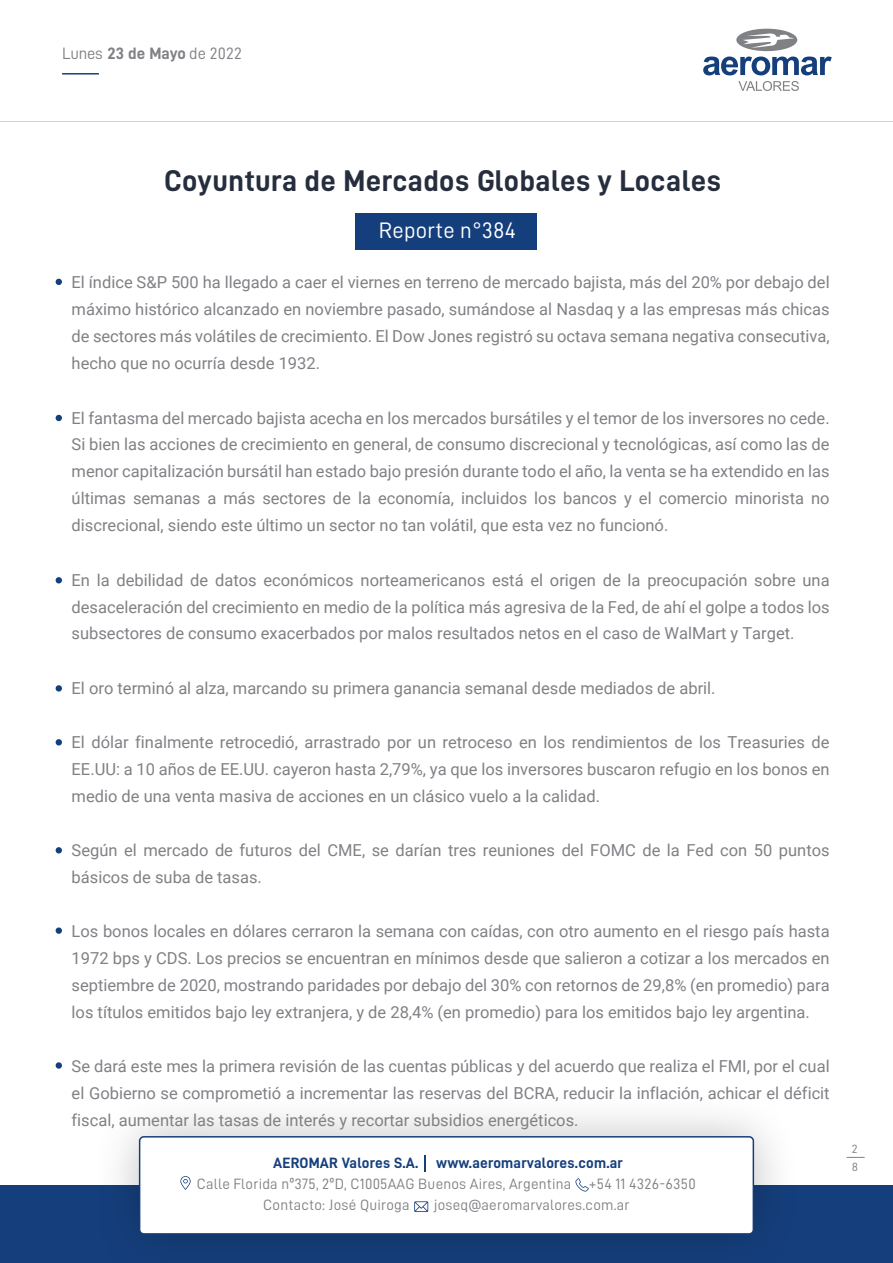
<style>
.page{position:relative;width:893px;height:1263px;background:#fff}
.page>*{position:absolute;margin:0;border:0;box-sizing:border-box;transform-origin:0 0}
.t1{font:30px "D DIN Bold";letter-spacing:.015em;color:#262e3d}
.t2{font:22.5px "D DIN";letter-spacing:.015em;color:#fff}
.t3{font:16.5px/27px "Roboto";color:#808185;text-align:justify}
.t4{font:16.5px "D DIN";letter-spacing:-.005em;color:#808185}
.t5{font:15px/21px "D DIN";letter-spacing:.015em;color:#808185}
.t6{font:15px "D DIN Bold";letter-spacing:.015em;color:#153f7c}
.t7{font:12px/18px "D DIN";color:#808185}
.s1{font-family:"D DIN Bold"}
</style>
<div class="page">
<hr style="left:0;top:121px;width:893px;height:1px;background:#808185">
<svg style="left:703px;top:57px;width:129px;height:18px"></svg>
<svg style="left:738px;top:81px;width:61px;height:10px"></svg>
<div style="left:736px;top:29px;width:61px;height:22px;background:#808185;border-radius:50%"></div>
<svg style="left:743px;top:33px;width:51px;height:15px"></svg>
<hr style="left:62px;top:73px;width:37px;height:2px;background:#153f7c">
<div style="left:356px;top:213px;width:181px;height:36px;background:#153f7c"></div>
<div style="left:0;top:1185px;width:893px;height:78px;background:#153f7c"></div>
<div style="left:140px;top:1137px;width:613px;height:97px;background:#fff;border-radius:4px"></div>
<div style="left:139px;top:1136px;width:615px;height:98px;border:2px solid #153f7c;border-radius:4px"></div>
<svg style="left:425px;top:1155px;width:1px;height:17px"></svg>
<svg style="left:414px;top:1201px;width:14px;height:11px"></svg>
<svg style="left:575px;top:1178px;width:14px;height:13px"></svg>
<svg style="left:180px;top:1176px;width:11px;height:14px"></svg>
<svg style="left:56px;top:279px;width:6px;height:6px"></svg>
<svg style="left:56px;top:577px;width:6px;height:6px"></svg>
<div style="left:56px;top:1062px;width:6px;height:7px;background:#153f7c;border-radius:50%"></div>
<div style="left:56px;top:927px;width:6px;height:7px;background:#153f7c;border-radius:50%"></div>
<svg style="left:56px;top:847px;width:6px;height:6px"></svg>
<div style="left:56px;top:685px;width:6px;height:7px;background:#153f7c;border-radius:50%"></div>
<svg style="left:56px;top:739px;width:6px;height:6px"></svg>
<svg style="left:846px;top:1157px;width:19px;height:1px"></svg>
<svg style="left:56px;top:415px;width:6px;height:6px"></svg>
<p class="t4" style="left:62px;top:45px;width:181px">Lunes <span class="s1">23 de Mayo</span> de 2022</p>
<h1 class="t1" style="left:164px;top:164px;width:558px">Coyuntura de Mercados Globales y Locales</h1>
<h2 class="t2" style="left:379px;top:218px;width:139px">Reporte n°384</h2>
<p class="t3" style="left:72px;top:268px;width:760px">El índice S&amp;P 500 ha llegado a caer el viernes en terreno de mercado bajista, más del 20% por debajo del máximo histórico alcanzado en noviembre pasado, sumándose al Nasdaq y a las empresas más chicas de sectores más volátiles de crecimiento. El Dow Jones registró su octava semana negativa consecutiva, hecho que no ocurría desde 1932.</p>
<p class="t3" style="left:72px;top:403px;width:760px">El fantasma del mercado bajista acecha en los mercados bursátiles y el temor de los inversores no cede.<br>Si bien las acciones de crecimiento en general, de consumo discrecional y tecnológicas, así como las de menor capitalización bursátil han estado bajo presión durante todo el año, la venta se ha extendido en las últimas semanas a más sectores de la economía, incluidos los bancos y el comercio minorista no discrecional, siendo este último un sector no tan volátil, que esta vez no funcionó.</p>
<p class="t3" style="left:72px;top:565px;width:760px">En la debilidad de datos económicos norteamericanos está el origen de la preocupación sobre una desaceleración del crecimiento en medio de la política más agresiva de la Fed, de ahí el golpe a todos los subsectores de consumo exacerbados por malos resultados netos en el caso de WalMart y Target.</p>
<p class="t3" style="left:72px;top:673px;width:645px">El oro terminó al alza, marcando su primera ganancia semanal desde mediados de abril.</p>
<p class="t3" style="left:72px;top:727px;width:759px">El dólar finalmente retrocedió, arrastrado por un retroceso en los rendimientos de los Treasuries de EE.UU: a 10 años de EE.UU. cayeron hasta 2,79%, ya que los inversores buscaron refugio en los bonos en medio de una venta masiva de acciones en un clásico vuelo a la calidad.</p>
<p class="t3" style="left:72px;top:835px;width:760px">Según el mercado de futuros del CME, se darían tres reuniones del FOMC de la Fed con 50 puntos básicos de suba de tasas.</p>
<p class="t3" style="left:72px;top:916px;width:760px">Los bonos locales en dólares cerraron la semana con caídas, con otro aumento en el riesgo país hasta 1972 bps y CDS. Los precios se encuentran en mínimos desde que salieron a cotizar a los mercados en septiembre de 2020, mostrando paridades por debajo del 30% con retornos de 29,8% (en promedio) para los títulos emitidos bajo ley extranjera, y de 28,4% (en promedio) para los emitidos bajo ley argentina.</p>
<p class="t3" style="left:72px;top:1051px;width:760px">Se dará este mes la primera revisión de las cuentas públicas y del acuerdo que realiza el FMI, por el cual el Gobierno se comprometió a incrementar las reservas del BCRA, reducir la inflación, achicar el déficit fiscal, aumentar las tasas de interés y recortar subsidios energéticos.</p>
<p class="t6" style="left:273px;top:1154px;width:351px">AEROMAR Valores S.A. www.aeromarvalores.com.ar</p>
<p class="t5" style="left:263px;top:1173px;width:434px;text-indent:-66px">Calle Florida nº375, 2ºD, C1005AAG Buenos Aires, Argentina +54 11 4326-6350<br>Contacto: José Quiroga</p>
<p class="t5" style="left:434px;top:1194px;width:197px">joseq@aeromarvalores.com.ar</p>
<p class="t7" style="left:852px;top:1139px;width:8px">2<br>8</p>
</div>
